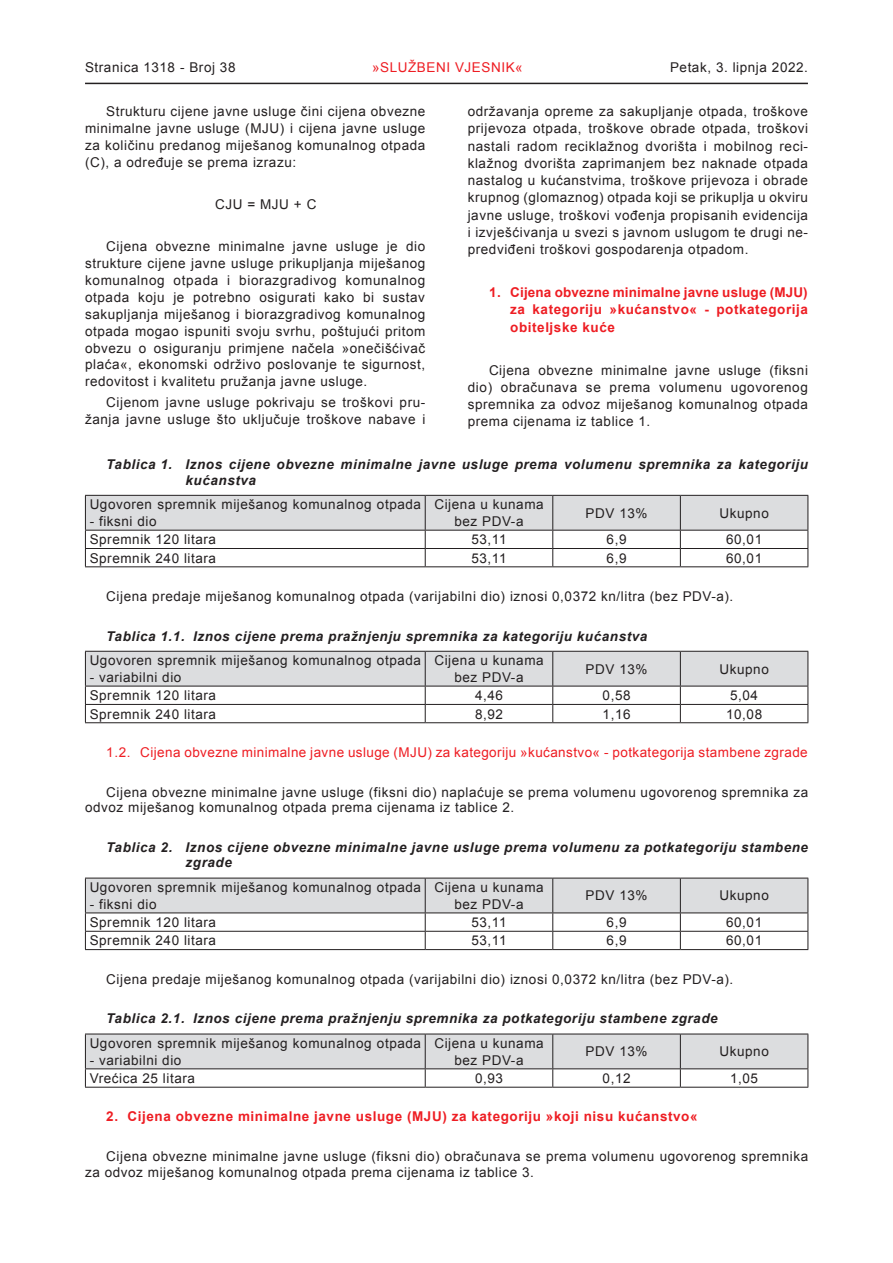
<style>
.page{position:relative;width:893px;height:1263px;background:#fff}
.page>*{position:absolute;margin:0;border:0;box-sizing:border-box;transform-origin:0 0}
.t1{font:13.5px/16.8px "Arial";letter-spacing:.04em;color:#231f20;text-align:justify}
.t2{font:italic 700 13.5px/15.6px "Arial";letter-spacing:.04em;color:#231f20}
.t3{font:700 13.5px/17.2px "Arial";letter-spacing:.04em;color:#ee1d23;text-align:justify}
.t4{font:13.5px "Arial";letter-spacing:.03em;color:#ee1d23}
</style>
<div class="page">
<hr style="left:85px;top:83px;width:723px;height:1px;background:#231f20">
<svg style="left:85px;top:495px;width:723px;height:71px"></svg>
<hr style="left:85px;top:566px;width:340px;height:1px;background:#231f20">
<hr style="left:425px;top:566px;width:128px;height:1px;background:#231f20">
<hr style="left:553px;top:566px;width:127px;height:1px;background:#231f20">
<hr style="left:680px;top:566px;width:128px;height:1px;background:#231f20">
<svg style="left:85px;top:651px;width:723px;height:71px"></svg>
<hr style="left:85px;top:722px;width:340px;height:1px;background:#231f20">
<hr style="left:425px;top:722px;width:128px;height:1px;background:#231f20">
<hr style="left:553px;top:722px;width:127px;height:1px;background:#231f20">
<hr style="left:680px;top:722px;width:128px;height:1px;background:#231f20">
<svg style="left:85px;top:878px;width:723px;height:71px"></svg>
<hr style="left:85px;top:949px;width:340px;height:1px;background:#231f20">
<hr style="left:425px;top:949px;width:128px;height:1px;background:#231f20">
<hr style="left:553px;top:949px;width:127px;height:1px;background:#231f20">
<hr style="left:680px;top:949px;width:128px;height:1px;background:#231f20">
<svg style="left:85px;top:1034px;width:723px;height:53px"></svg>
<hr style="left:85px;top:1087px;width:340px;height:1px;background:#231f20">
<hr style="left:425px;top:1087px;width:128px;height:1px;background:#231f20">
<hr style="left:553px;top:1087px;width:127px;height:1px;background:#231f20">
<hr style="left:680px;top:1087px;width:128px;height:1px;background:#231f20">
<p class="t1" style="left:85px;top:59px;width:152px">Stranica 1318 - Broj 38</p>
<p class="t4" style="left:372px;top:59px;width:152px">»SLUŽBENI VJESNIK«</p>
<p class="t1" style="left:670px;top:59px;width:139px">Petak, 3. lipnja 2022.</p>
<p class="t1" style="left:85px;top:103px;width:342px;text-indent:21px">Strukturu cijene javne usluge čini cijena obvezne minimalne javne usluge (MJU) i cijena javne usluge za količinu predanog miješanog komunalnog otpada (C), a određuje se prema izrazu:</p>
<p class="t1" style="left:215px;top:196px;width:103px">CJU = MJU + C</p>
<p class="t1" style="left:85px;top:238px;width:342px;text-indent:21px">Cijena obvezne minimalne javne usluge je dio strukture cijene javne usluge prikupljanja miješanog komunalnog otpada i biorazgradivog komunalnog otpada koju je potrebno osigurati kako bi sustav sakupljanja miješanog i biorazgradivog komunalnog otpada mogao ispuniti svoju svrhu, poštujući pritom obvezu o osiguranju primjene načela »onečišćivač plaća«, ekonomski održivo poslovanje te sigurnost, redovitost i kvalitetu pružanja javne usluge.</p>
<p class="t1" style="left:85px;top:394px;width:342px;text-align:right">Cijenom javne usluge pokrivaju se troškovi pru&shy;žanja javne usluge što uključuje troškove nabave i</p>
<p class="t1" style="left:468px;top:103px;width:342px;line-height:17.2px">održavanja opreme za sakupljanje otpada, troškove prijevoza otpada, troškove obrade otpada, troškovi nastali radom reciklažnog dvorišta i mobilnog reci&shy;klažnog dvorišta zaprimanjem bez naknade otpada nastalog u kućanstvima, troškove prijevoza i obrade krupnog (glomaznog) otpada koji se prikuplja u okviru javne usluge, troškovi vođenja propisanih evidencija i izvješćivanja u svezi s javnom uslugom te drugi ne&shy;predviđeni troškovi gospodarenja otpadom.</p>
<p class="t3" style="left:510px;top:284px;width:299px;text-indent:-21px">1. Cijena obvezne minimalne javne usluge (MJU) za kategoriju »kućanstvo« - potkategorija obiteljske kuće</p>
<p class="t1" style="left:468px;top:361px;width:342px;line-height:17.2px;text-indent:21px">Cijena obvezne minimalne javne usluge (fiksni dio) obračunava se prema volumenu ugovorenog spremnika za odvoz miješanog komunalnog otpada prema cijenama iz tablice 1.</p>
<p class="t2" style="left:186px;top:457px;width:624px;text-indent:-79px">Tablica 1. Iznos cijene obvezne minimalne javne usluge prema volumenu spremnika za kategoriju kućanstva</p>
<p class="t1" style="left:90px;top:496px;width:333px">Ugovoren spremnik miješanog komunalnog otpada</p>
<p class="t1" style="left:90px;top:513px;width:68px">- fiksni dio</p>
<p class="t1" style="left:434px;top:497px;width:111px;text-align:center">Cijena u kunama bez PDV-a</p>
<p class="t1" style="left:586px;top:505px;width:63px">PDV 13%</p>
<p class="t1" style="left:719px;top:505px;width:51px">Ukupno</p>
<p class="t1" style="left:90px;top:531px;width:128px">Spremnik 120 litara</p>
<p class="t1" style="left:471px;top:531px;width:37px">53,11</p>
<p class="t1" style="left:607px;top:531px;width:21px">6,9</p>
<p class="t1" style="left:726px;top:531px;width:38px">60,01</p>
<p class="t1" style="left:90px;top:550px;width:128px">Spremnik 240 litara</p>
<p class="t1" style="left:471px;top:550px;width:37px">53,11</p>
<p class="t1" style="left:607px;top:550px;width:21px">6,9</p>
<p class="t1" style="left:726px;top:550px;width:38px">60,01</p>
<p class="t1" style="left:106px;top:588px;width:628px">Cijena predaje miješanog komunalnog otpada (varijabilni dio) iznosi 0,0372 kn/litra (bez PDV-a).</p>
<p class="t2" style="left:106px;top:629px;width:543px">Tablica 1.1. Iznos cijene prema pražnjenju spremnika za kategoriju kućanstva</p>
<p class="t1" style="left:90px;top:652px;width:333px">Ugovoren spremnik miješanog komunalnog otpada</p>
<p class="t1" style="left:90px;top:669px;width:93px">- variabilni dio</p>
<p class="t1" style="left:434px;top:652px;width:111px;text-align:center">Cijena u kunama bez PDV-a</p>
<p class="t1" style="left:586px;top:661px;width:63px">PDV 13%</p>
<p class="t1" style="left:719px;top:661px;width:51px">Ukupno</p>
<p class="t1" style="left:90px;top:687px;width:128px">Spremnik 120 litara</p>
<p class="t1" style="left:475px;top:687px;width:29px">4,46</p>
<p class="t1" style="left:603px;top:687px;width:29px">0,58</p>
<p class="t1" style="left:730px;top:687px;width:29px">5,04</p>
<p class="t1" style="left:90px;top:705px;width:128px">Spremnik 240 litara</p>
<p class="t1" style="left:475px;top:705px;width:29px">8,92</p>
<p class="t1" style="left:603px;top:705px;width:29px">1,16</p>
<p class="t1" style="left:726px;top:705px;width:38px">10,08</p>
<p class="t4" style="left:106px;top:743px;width:703px">1.2. Cijena obvezne minimalne javne usluge (MJU) za kategoriju »kućanstvo« - potkategorija stambene zgrade</p>
<p class="t1" style="left:85px;top:784px;width:725px;line-height:15.6px;text-indent:21px">Cijena obvezne minimalne javne usluge (fiksni dio) naplaćuje se prema volumenu ugovorenog spremnika za odvoz miješanog komunalnog otpada prema cijenama iz tablice 2.</p>
<p class="t2" style="left:186px;top:840px;width:624px;text-indent:-79px">Tablica 2. Iznos cijene obvezne minimalne javne usluge prema volumenu za potkategoriju stambene zgrade</p>
<p class="t1" style="left:90px;top:879px;width:333px">Ugovoren spremnik miješanog komunalnog otpada</p>
<p class="t1" style="left:90px;top:896px;width:68px">- fiksni dio</p>
<p class="t1" style="left:434px;top:879px;width:111px;text-align:center">Cijena u kunama bez PDV-a</p>
<p class="t1" style="left:586px;top:887px;width:63px">PDV 13%</p>
<p class="t1" style="left:719px;top:887px;width:51px">Ukupno</p>
<p class="t1" style="left:90px;top:914px;width:128px">Spremnik 120 litara</p>
<p class="t1" style="left:471px;top:914px;width:37px">53,11</p>
<p class="t1" style="left:607px;top:914px;width:21px">6,9</p>
<p class="t1" style="left:726px;top:914px;width:38px">60,01</p>
<p class="t1" style="left:90px;top:932px;width:128px">Spremnik 240 litara</p>
<p class="t1" style="left:471px;top:932px;width:37px">53,11</p>
<p class="t1" style="left:607px;top:932px;width:21px">6,9</p>
<p class="t1" style="left:726px;top:932px;width:38px">60,01</p>
<p class="t1" style="left:106px;top:971px;width:628px">Cijena predaje miješanog komunalnog otpada (varijabilni dio) iznosi 0,0372 kn/litra (bez PDV-a).</p>
<p class="t2" style="left:106px;top:1011px;width:613px">Tablica 2.1. Iznos cijene prema pražnjenju spremnika za potkategoriju stambene zgrade</p>
<p class="t1" style="left:90px;top:1035px;width:333px">Ugovoren spremnik miješanog komunalnog otpada</p>
<p class="t1" style="left:90px;top:1051px;width:93px">- variabilni dio</p>
<p class="t1" style="left:434px;top:1035px;width:111px;text-align:center">Cijena u kunama bez PDV-a</p>
<p class="t1" style="left:586px;top:1043px;width:63px">PDV 13%</p>
<p class="t1" style="left:719px;top:1043px;width:51px">Ukupno</p>
<p class="t1" style="left:90px;top:1070px;width:107px">Vrećica 25 litara</p>
<p class="t1" style="left:475px;top:1070px;width:29px">0,93</p>
<p class="t1" style="left:603px;top:1070px;width:29px">0,12</p>
<p class="t1" style="left:730px;top:1070px;width:29px">1,05</p>
<p class="t3" style="left:106px;top:1108px;width:593px">2. Cijena obvezne minimalne javne usluge (MJU) za kategoriju »koji nisu kućanstvo«</p>
<p class="t1" style="left:85px;top:1148px;width:725px;line-height:15.6px;text-indent:21px">Cijena obvezne minimalne javne usluge (fiksni dio) obračunava se prema volumenu ugovorenog spremnika za odvoz miješanog komunalnog otpada prema cijenama iz tablice 3.</p>
</div>
